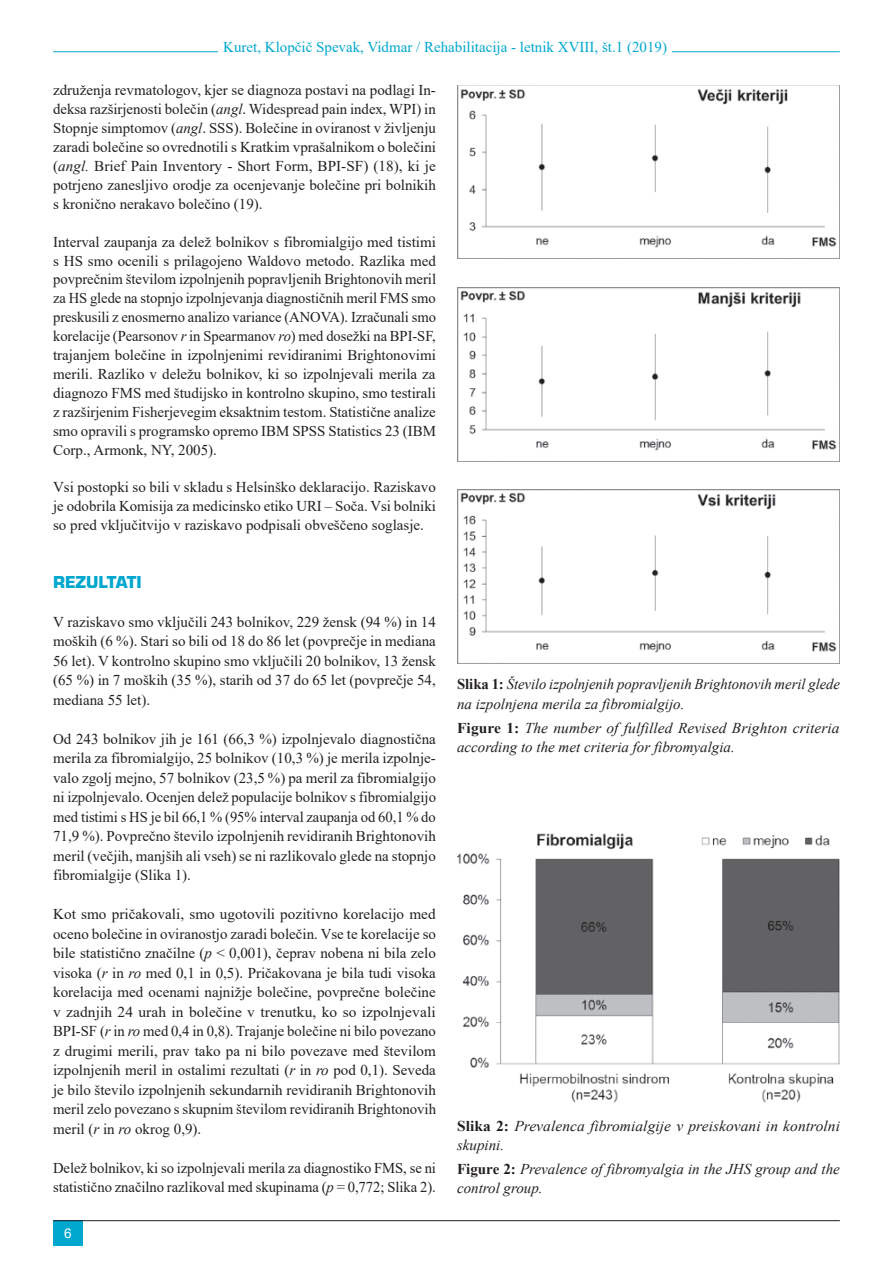
<style>
.page{position:relative;width:893px;height:1263px;background:#fff}
.page>*{position:absolute;margin:0;border:0;box-sizing:border-box;transform-origin:0 0}
.podnaslov{font:18px "Eurostile TEE Blac";color:#00a7cf}
.body_tekst{font:15px/19.5px "Times New Roman";color:#231f20;text-align:justify}
.naslov_tabele_slike{font:italic 15px/19.5px "Times New Roman";color:#231f20}
.t1{font:15px "Times New Roman";color:#00a7cf}
.t2{font:13.5px "Arial";color:#fff}
.s1{font-style:italic}
.s2{font-weight:700;font-style:normal}
</style>
<div class="page">
<img style="left:457px;top:85px;width:383px;height:174px">
<img style="left:457px;top:287px;width:383px;height:174px">
<img style="left:457px;top:490px;width:383px;height:174px">
<img style="left:457px;top:833px;width:383px;height:269px">
<hr style="left:53px;top:52px;width:787px;height:1px;background:#00a7cf">
<div style="left:53px;top:1220px;width:30px;height:26px;background:#00a7cf"></div>
<hr style="left:53px;top:1220px;width:787px;height:1px;background:#231f20">
<p class="t1" style="left:223px;top:37px;width:445px">Kuret, Klopčič Spevak, Vidmar / Rehabilitacija - letnik XVIII, št.1 (2019)</p>
<p class="body_tekst" style="left:53px;top:80px;width:384px;line-height:18.9px">združenja revmatologov, kjer se diagnoza postavi na podlagi In&shy;deksa razširjenosti bolečin (<span class="s1">angl</span>. Widespread pain index, WPI) in Stopnje simptomov (<span class="s1">angl</span>. SSS). Bolečine in oviranost v življenju zaradi bolečine so ovrednotili s Kratkim vprašalnikom o bolečini (<span class="s1">angl.</span> Brief Pain Inventory - Short Form, BPI-SF) (18), ki je potrjeno zanesljivo orodje za ocenjevanje bolečine pri bolnikih s kronično nerakavo bolečino (19).</p>
<p class="body_tekst" style="left:53px;top:232px;width:384px;line-height:18.9px">Interval zaupanja za delež bolnikov s fibromialgijo med tistimi s HS smo ocenili s prilagojeno Waldovo metodo. Razlika med povprečnim številom izpolnjenih popravljenih Brightonovih meril za HS glede na stopnjo izpolnjevanja diagnostičnih meril FMS smo preskusili z enosmerno analizo variance (ANOVA). Izračunali smo korelacije (Pearsonov <span class="s1">r</span> in Spearmanov <span class="s1">ro</span>) med dosežki na BPI-SF, trajanjem bolečine in izpolnjenimi revidiranimi Brightonovimi merili. Razliko v deležu bolnikov, ki so izpolnjevali merila za diagnozo FMS med študijsko in kontrolno skupino, smo testirali z razširjenim Fisherjevegim eksaktnim testom. Statistične analize smo opravili s programsko opremo IBM SPSS Statistics 23 (IBM Corp., Armonk, NY, 2005).</p>
<p class="body_tekst" style="left:53px;top:477px;width:384px;line-height:18.9px">Vsi postopki so bili v skladu s Helsinško deklaracijo. Raziskavo je odobrila Komisija za medicinsko etiko URI – Soča. Vsi bolniki so pred vključitvijo v raziskavo podpisali obveščeno soglasje.</p>
<p class="podnaslov" style="left:53px;top:572px;width:90px">REZULTATI</p>
<p class="body_tekst" style="left:53px;top:611px;width:384px">V raziskavo smo vključili 243 bolnikov, 229 žensk (94 %) in 14 moških (6 %). Stari so bili od 18 do 86 let (povprečje in mediana 56 let). V kontrolno skupino smo vključili 20 bolnikov, 13 žensk (65 %) in 7 moških (35 %), starih od 37 do 65 let (povprečje 54, mediana 55 let).</p>
<p class="body_tekst" style="left:53px;top:728px;width:384px">Od 243 bolnikov jih je 161 (66,3 %) izpolnjevalo diagnostična merila za fibromialgijo, 25 bolnikov (10,3 %) je merila izpolnje&shy;valo zgolj mejno, 57 bolnikov (23,5 %) pa meril za fibromialgijo ni izpolnjevalo. Ocenjen delež populacije bolnikov s fibromialgijo med tistimi s HS je bil 66,1 % (95% interval zaupanja od 60,1 % do 71,9 %). Povprečno število izpolnjenih revidiranih Brightonovih meril (večjih, manjših ali vseh) se ni razlikovalo glede na stopnjo fibromialgije (Slika 1).</p>
<p class="body_tekst" style="left:53px;top:904px;width:384px">Kot smo pričakovali, smo ugotovili pozitivno korelacijo med oceno bolečine in oviranostjo zaradi bolečin. Vse te korelacije so bile statistično značilne (<span class="s1">p</span> &lt; 0,001), čeprav nobena ni bila zelo visoka (<span class="s1">r</span> in <span class="s1">ro</span> med 0,1 in 0,5). Pričakovana je bila tudi visoka korelacija med ocenami najnižje bolečine, povprečne bolečine v zadnjih 24 urah in bolečine v trenutku, ko so izpolnjevali BPI-SF (<span class="s1">r</span> in <span class="s1">ro</span> med 0,4 in 0,8). Trajanje bolečine ni bilo povezano z drugimi merili, prav tako pa ni bilo povezave med številom izpolnjenih meril in ostalimi rezultati (<span class="s1">r</span> in <span class="s1">ro</span> pod 0,1). Seveda je bilo število izpolnjenih sekundarnih revidiranih Brightonovih meril zelo povezano s skupnim številom revidiranih Brightonovih meril (<span class="s1">r</span> in <span class="s1">ro</span> okrog 0,9).</p>
<p class="body_tekst" style="left:53px;top:1157px;width:384px">Delež bolnikov, ki so izpolnjevali merila za diagnostiko FMS, se ni statistično značilno razlikoval med skupinama (<span class="s1">p</span> = 0,772; Slika 2).</p>
<p class="t2" style="left:64px;top:1224px;width:9px">6</p>
<p class="naslov_tabele_slike" style="left:457px;top:674px;width:384px"><span class="s2">Slika 1:</span> Število izpolnjenih popravljenih Brightonovih meril glede na izpolnjena merila za fibromialgijo.</p>
<p class="naslov_tabele_slike" style="left:457px;top:717px;width:384px"><span class="s2">Figure 1:</span> The number of fulfilled Revised Brighton criteria according to the met criteria for fibromyalgia.</p>
<p class="naslov_tabele_slike" style="left:457px;top:1115px;width:384px"><span class="s2">Slika 2:</span> Prevalenca fibromialgije v preiskovani in kontrolni skupini.</p>
<p class="naslov_tabele_slike" style="left:457px;top:1159px;width:384px"><span class="s2">Figure 2:</span> Prevalence of fibromyalgia in the JHS group and the control group.</p>
</div>
